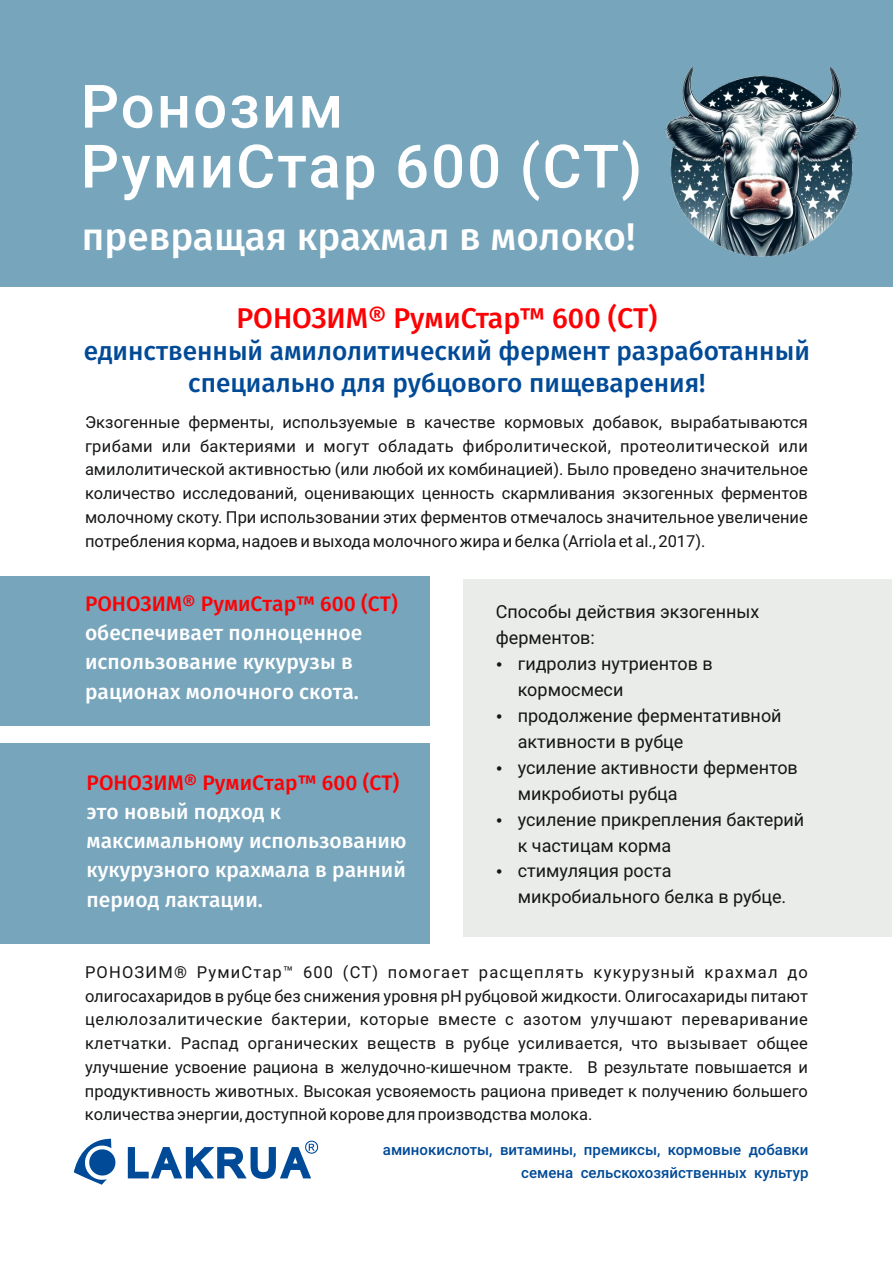
<style>
.page{position:relative;width:893px;height:1263px;background:#fff}
.page>*{position:absolute;margin:0;border:0;box-sizing:border-box;transform-origin:0 0}
.t1{font:500 59.85px/59.8px "Roboto";letter-spacing:.035em;color:#fff}
.t2{font:500 38.55px "Fira Sans";color:#fff}
.t3{font:500 28.5px "Fira Sans";color:#fe0004}
.t4{font:500 26.25px/31.5px "Fira Sans";color:#014a97;text-align:center}
.t5{font:500 21px/29.2px "Fira Sans";color:#fff}
.t6{font:500 21px "Fira Sans";color:#fe0004}
.t7{font:18px "Roboto";color:#151616}
.t8{font:16.5px/23.7px "Roboto";color:#151616;text-align:justify}
.t9{font:500 15px/22.5px "Roboto";color:#014a97;text-align:right}
</style>
<div class="page">
<div style="left:0;top:743px;width:429px;height:201px;background:#77a5bc"></div>
<div style="left:0;top:0;width:893px;height:286px;background:#77a5bc"></div>
<svg style="left:74px;top:1139px;width:42px;height:46px"></svg>
<svg style="left:128px;top:1141px;width:190px;height:38px"></svg>
<div style="left:463px;top:579px;width:429px;height:358px;background:#e9ece8"></div>
<div style="left:0;top:576px;width:429px;height:149px;background:#77a5bc"></div>
<img style="left:664px;top:67px;width:195px;height:190px">
<h1 class="t1" style="left:81px;top:83px;width:563px">Ронозим<br>РумиСтар 600 (СТ)</h1>
<h2 class="t2" style="left:82px;top:214px;width:555px">превращая крахмал в молоко!</h2>
<h3 class="t3" style="left:236px;top:301px;width:423px">РОНОЗИМ® РумиСтар™ 600 (CT)</h3>
<h3 class="t4" style="left:84px;top:336px;width:727px">единственный амилолитический фермент разработанный специально для рубцового пищеварения!</h3>
<p class="t8" style="left:85px;top:412px;width:724px">Экзогенные ферменты, используемые в качестве кормовых добавок, вырабатываются грибами или бактериями и могут обладать фибролитической, протеолитической или амилолитической активностью (или любой их комбинацией). Было проведено значительное количество исследований, оценивающих ценность скармливания экзогенных ферментов молочному скоту. При использовании этих ферментов отмечалось значительное увеличение потребления корма, надоев и выхода молочного жира и белка (Arriola et al., 2017).</p>
<p class="t6" style="left:85px;top:591px;width:314px">РОНОЗИМ® РумиСтар™ 600 (СТ)</p>
<p class="t5" style="left:85px;top:618px;width:279px">обеспечивает полноценное использование кукурузы в рационах молочного скота.</p>
<p class="t6" style="left:87px;top:770px;width:314px">РОНОЗИМ® РумиСтар™ 600 (СТ)</p>
<p class="t5" style="left:87px;top:797px;width:322px">это новый подход к максимальному использованию кукурузного крахмала в ранний период лактации.</p>
<p class="t7" style="left:496px;top:605px;width:265px">Способы действия экзогенных</p>
<p class="t7" style="left:496px;top:631px;width:101px">ферментов:</p>
<p class="t7" style="left:518px;top:657px;width:196px">гидролиз нутриентов в</p>
<p class="t7" style="left:518px;top:682px;width:107px">кормосмеси</p>
<p class="t7" style="left:518px;top:708px;width:265px">продолжение ферментативной</p>
<p class="t7" style="left:518px;top:734px;width:167px">активности в рубце</p>
<p class="t7" style="left:518px;top:760px;width:282px">усиление активности ферментов</p>
<p class="t7" style="left:518px;top:786px;width:161px">микробиоты рубца</p>
<p class="t7" style="left:518px;top:812px;width:288px">усиление прикрепления бактерий</p>
<p class="t7" style="left:518px;top:838px;width:155px">к частицам корма</p>
<p class="t7" style="left:518px;top:864px;width:155px">стимуляция роста</p>
<p class="t7" style="left:518px;top:890px;width:270px">микробиального белка в рубце.</p>
<p class="t8" style="left:85px;top:962px;width:724px">РОНОЗИМ® РумиСтар™ 600 (СТ) помогает расщеплять кукурузный крахмал до олигосахаридов в рубце без снижения уровня рН рубцовой жидкости. Олигосахариды питают целюлозалитические бактерии, которые вместе с азотом улучшают переваривание клетчатки. Распад органических веществ в рубце усиливается, что вызывает общее улучшение усвоение рациона в желудочно-кишечном тракте. В результате повышается и продуктивность животных. Высокая усвояемость рациона приведет к получению большего количества энергии, доступной корове для производства молока.</p>
<p class="t9" style="left:383px;top:1140px;width:427px">аминокислоты, витамины, премиксы, кормовые добавки семена сельскохозяйственных культур</p>
</div>
